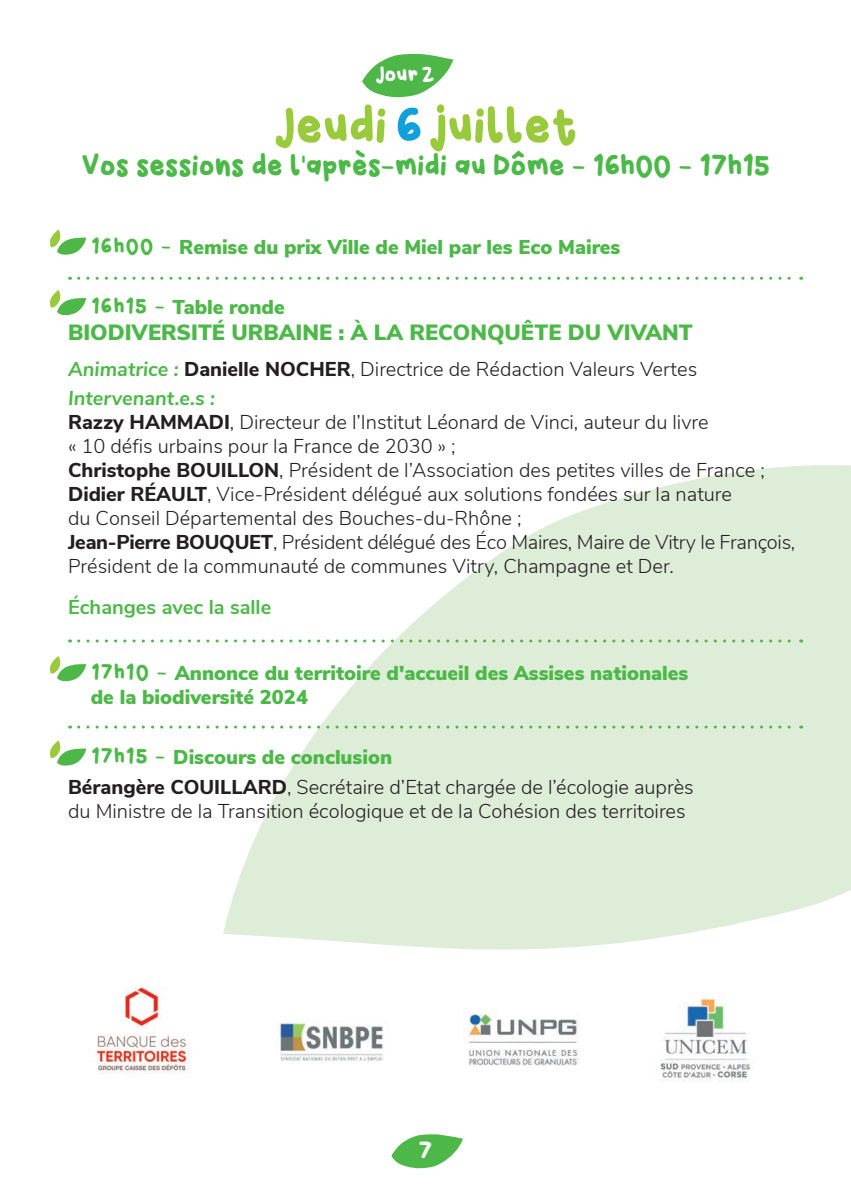
<style>
.page{position:relative;width:851px;height:1191px;background:#fff}
.page>*{position:absolute;margin:0;border:0;box-sizing:border-box;transform-origin:0 0}
.t1{font:65px "Winkle";letter-spacing:-.04em;color:#99ca3b}
.t2{font:38px "Winkle";letter-spacing:-.04em;color:#4cb848}
.t3{font:32px "Winkle";color:#fff}
.t4{font:27.8px "Winkle";color:#fff}
.t5{font:900 22px "Nunito Sans";color:#4cb848}
.t6{font:300 20px/24px "Nunito Sans";color:#231f20}
.t7{font:900 20px/24px "Nunito Sans";color:#4cb848}
.t8{font:700 20px "Nunito Sans";color:#4cb848}
.s1{color:#12a0db}
.s2{font-family:"Winkle";font-weight:400;font-size:28px}
.s3{font-weight:700;font-style:italic;color:#4cb848}
.s4{font-weight:800}
.s5{font-family:"Winkle";font-weight:400;font-size:28px;color:#4cb848}
.s6{font-weight:900;color:#4cb848}
</style>
<div class="page">
<img style="left:96px;top:987px;width:95px;height:87px">
<svg style="left:223px;top:465px;width:627px;height:485px;fill:#ddedd7"></svg>
<svg style="left:391px;top:1134px;width:72px;height:35px"></svg>
<svg style="left:50px;top:229px;width:36px;height:26px"></svg>
<svg style="left:50px;top:290px;width:36px;height:26px"></svg>
<svg style="left:50px;top:656px;width:36px;height:26px"></svg>
<svg style="left:50px;top:740px;width:36px;height:26px"></svg>
<svg style="left:79px;top:277px;width:722px;height:3px"></svg>
<svg style="left:79px;top:639px;width:722px;height:3px"></svg>
<svg style="left:79px;top:725px;width:722px;height:3px"></svg>
<img style="left:278px;top:1022px;width:106px;height:39px">
<img style="left:660px;top:998px;width:93px;height:84px">
<img style="left:463px;top:1008px;width:116px;height:58px">
<svg style="left:362px;top:53px;width:91px;height:45px"></svg>
<svg style="left:355px;top:150px;width:10px;height:8px"></svg>
<svg style="left:512px;top:150px;width:12px;height:9px"></svg>
<h3 class="t4" style="left:375px;top:58px;width:62px">Jour 2</h3>
<h1 class="t1" style="left:272px;top:88px;width:308px">Jeudi <span class="s1">6</span> juillet</h1>
<h2 class="t2" style="left:80px;top:144px;width:691px">Vos sessions de l'apres-midi au Dome - 16h00 - 17h15</h2>
<p class="t7" style="left:91px;top:234px;width:531px"><span class="s2">16h00 -</span> Remise du prix Ville de Miel par les Eco Maires</p>
<p class="t7" style="left:91px;top:294px;width:195px"><span class="s2">16h15 -</span> Table ronde</p>
<p class="t5" style="left:68px;top:316px;width:626px">BIODIVERSITÉ URBAINE : À LA RECONQUÊTE DU VIVANT</p>
<p class="t6" style="left:68px;top:353px;width:630px;line-height:29.6px"><span class="s3">Animatrice :</span> <span class="s4">Danielle NOCHER</span>, Directrice de Rédaction Valeurs Vertes<br><span class="s3">Intervenant.e.s :</span></p>
<p class="t6" style="left:68px;top:409px;width:728px"><span class="s4">Razzy HAMMADI</span>, Directeur de l’Institut Léonard de Vinci, auteur du livre<br>« 10 défis urbains pour la France de 2030 » ;<br><span class="s4">Christophe BOUILLON</span>, Président de l’Association des petites villes de France ; <span class="s4">Didier RÉAULT</span>, Vice-Président délégué aux solutions fondées sur la nature<br>du Conseil Départemental des Bouches-du-Rhône ;<br><span class="s4">Jean-Pierre BOUQUET</span>, Président délégué des Éco Maires, Maire de Vitry le François, Président de la communauté de communes Vitry, Champagne et Der.</p>
<p class="t8" style="left:68px;top:593px;width:205px">Échanges avec la salle</p>
<p class="t7" style="left:91px;top:660px;width:599px"><span class="s2">17h10 -</span> Annonce du territoire d'accueil des Assises nationales de la biodiversité 2024</p>
<p class="t6" style="left:68px;top:741px;width:627px;line-height:29.6px;text-indent:23px"><span class="s5">17h15 -</span> <span class="s6">Discours de conclusion<br></span><span class="s4">Bérangère COUILLARD</span>, Secrétaire d’Etat chargée de l’écologie auprès</p>
<p class="t6" style="left:68px;top:797px;width:619px">du Ministre de la Transition écologique et de la Cohésion des territoires</p>
<h3 class="t3" style="left:418px;top:1132px;width:17px">7</h3>
</div>
